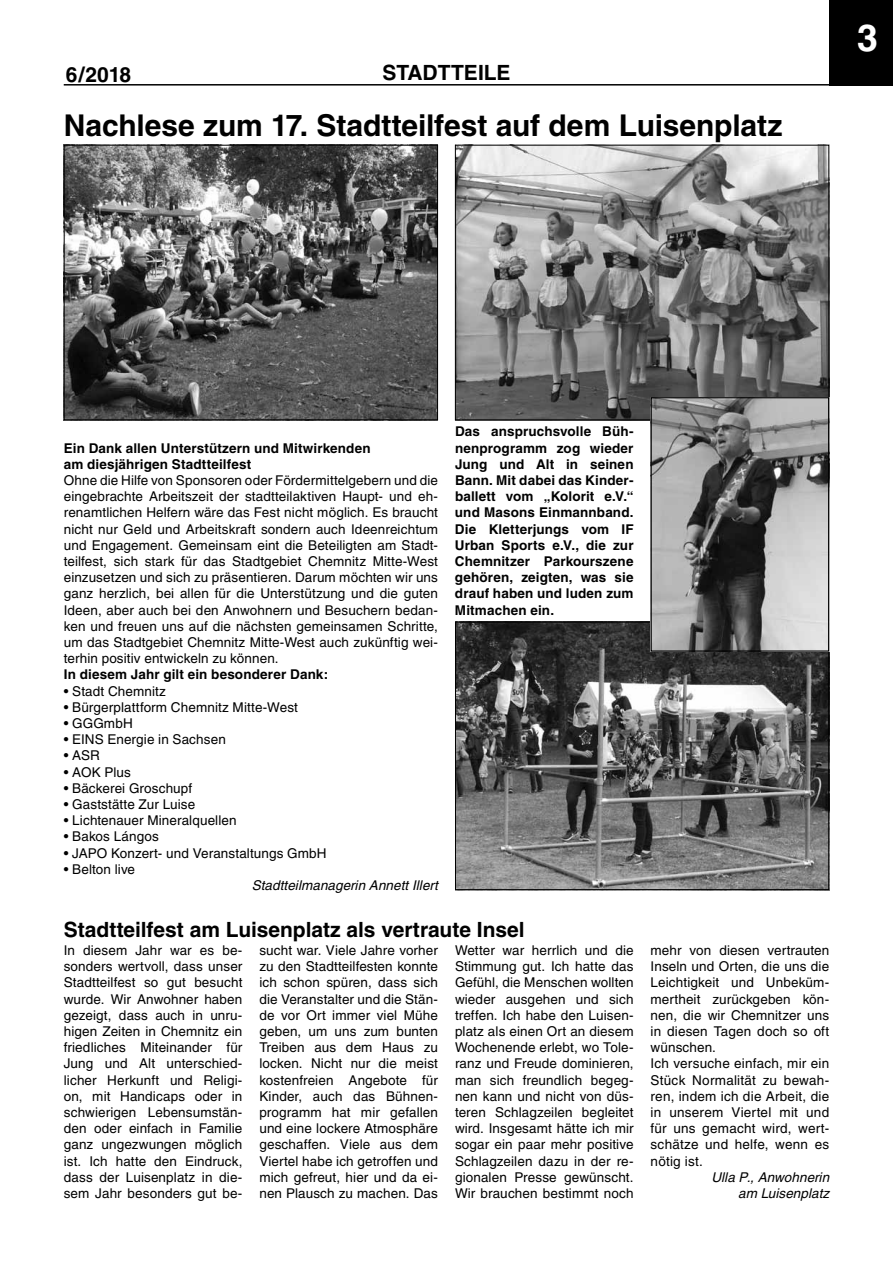
<style>
.page{position:relative;width:893px;height:1263px;background:#fff}
.page>*{position:absolute;margin:0;border:0;box-sizing:border-box;transform-origin:0 0}
.t1{font:700 37.5px "Helvetica";color:#fff}
.t2{font:700 30px "Helvetica";letter-spacing:-.005em;color:#000}
.t3{font:700 21px "Helvetica";color:#000}
.t4{font:13.5px/16.2px "Helvetica";letter-spacing:.01em;color:#000;text-align:justify}
.t5{font:700 13.5px/16.2px "Helvetica";letter-spacing:.01em;color:#000}
.t6{font:italic 13.5px/16.2px "Helvetica";letter-spacing:.005em;color:#000;text-align:right}
</style>
<div class="page">
<div style="left:829px;top:0;width:64px;height:86px;background:#000"></div>
<hr style="left:64px;top:84px;width:765px;height:2px;background:#000">
<img style="left:457px;top:147px;width:370px;height:271px">
<div style="left:455px;top:145px;width:374px;height:275px;border:1px solid #000"></div>
<img style="left:457px;top:624px;width:370px;height:264px">
<div style="left:455px;top:622px;width:374px;height:268px;border:1px solid #000"></div>
<img style="left:66px;top:147px;width:370px;height:271px">
<div style="left:64px;top:145px;width:374px;height:275px;border:1px solid #000"></div>
<img style="left:653px;top:399px;width:174px;height:251px">
<div style="left:651px;top:397px;width:178px;height:255px;border:1px solid #000"></div>
<h3 class="t3" style="left:66px;top:62px;width:67px">6/2018</h3>
<h3 class="t3" style="left:382px;top:60px;width:14px">stadttei</h3>
<h3 class="t3" style="left:484px;top:60px;width:26px">le</h3>
<h2 class="t2" style="left:64px;top:107px;width:720px">Nachlese zum 17. Stadtteilfest auf dem Luisenplatz</h2>
<h1 class="t1" style="left:857px;top:15px;width:22px">3</h1>
<p class="t5" style="left:455px;top:423px;width:180px;text-align:justify">Das anspruchsvolle Büh&shy;nenprogramm zog wieder Jung und Alt in seinen Bann. Mit dabei das Kinder&shy;ballett vom „Kolorit e.V.“ und Masons Einmannband.<br>Die Kletterjungs vom IF Urban Sports e.V., die zur Chemnitzer Parkourszene gehören, zeigten, was sie drauf haben und luden zum Mitmachen ein.</p>
<p class="t5" style="left:64px;top:440px;width:308px">Ein Dank allen Unterstützern und Mitwirkenden am diesjährigen Stadtteilfest</p>
<p class="t4" style="left:64px;top:472px;width:376px">Ohne die Hilfe von Sponsoren oder Fördermittelgebern und die eingebrachte Arbeitszeit der stadtteilaktiven Haupt- und eh&shy;renamtlichen Helfern wäre das Fest nicht möglich. Es braucht nicht nur Geld und Arbeitskraft sondern auch Ideenreichtum und Engagement. Gemeinsam eint die Beteiligten am Stadt&shy;teilfest, sich stark für das Stadtgebiet Chemnitz Mitte-West einzusetzen und sich zu präsentieren. Darum möchten wir uns ganz herzlich, bei allen für die Unterstützung und die guten Ideen, aber auch bei den Anwohnern und Besuchern bedan&shy;ken und freuen uns auf die nächsten gemeinsamen Schritte, um das Stadtgebiet Chemnitz Mitte-West auch zukünftig wei&shy;terhin positiv entwickeln zu können.</p>
<p class="t5" style="left:64px;top:666px;width:266px">In diesem Jahr gilt ein besonderer Dank:</p>
<p class="t4" style="left:64px;top:683px;width:104px">• Stadt Chemnitz</p>
<p class="t4" style="left:64px;top:699px;width:236px">• Bürgerplattform Chemnitz Mitte-West</p>
<p class="t4" style="left:64px;top:715px;width:71px">• GGGmbH</p>
<p class="t4" style="left:64px;top:731px;width:164px">• EINS Energie in Sachsen</p>
<p class="t4" style="left:64px;top:748px;width:38px">• ASR</p>
<p class="t4" style="left:64px;top:764px;width:69px">• AOK Plus</p>
<p class="t4" style="left:64px;top:780px;width:130px">• Bäckerei Groschupf</p>
<p class="t4" style="left:64px;top:796px;width:133px">• Gaststätte Zur Luise</p>
<p class="t4" style="left:64px;top:812px;width:174px">• Lichtenauer Mineralquellen</p>
<p class="t4" style="left:64px;top:829px;width:96px">• Bakos Lángos</p>
<p class="t4" style="left:64px;top:845px;width:264px">• JAPO Konzert- und Veranstaltungs GmbH</p>
<p class="t4" style="left:64px;top:861px;width:73px">• Belton live</p>
<p class="t6" style="left:252px;top:877px;width:188px">Stadtteilmanagerin Annett Illert</p>
<h3 class="t3" style="left:64px;top:916px;width:462px">Stadtteilfest am Luisenplatz als vertraute Insel</h3>
<p class="t4" style="left:259px;top:942px;width:180px">sucht war. Viele Jahre vorher zu den Stadtteilfesten konnte ich schon spüren, dass sich die Veranstalter und die Stän&shy;de vor Ort immer viel Mühe geben, um uns zum bunten Treiben aus dem Haus zu locken. Nicht nur die meist kostenfreien Angebote für Kinder, auch das Bühnen&shy;programm hat mir gefallen und eine lockere Atmosphäre geschaffen. Viele aus dem Viertel habe ich getroffen und mich gefreut, hier und da ei&shy;nen Plausch zu machen. Das</p>
<p class="t4" style="left:455px;top:942px;width:180px">Wetter war herrlich und die Stimmung gut. Ich hatte das Gefühl, die Menschen wollten wieder ausgehen und sich treffen. Ich habe den Luisen&shy;platz als einen Ort an diesem Wochenende erlebt, wo Tole&shy;ranz und Freude dominieren, man sich freundlich begeg&shy;nen kann und nicht von düs&shy;teren Schlagzeilen begleitet wird. Insgesamt hätte ich mir sogar ein paar mehr positive Schlagzeilen dazu in der re&shy;gionalen Presse gewünscht.<br>Wir brauchen bestimmt noch</p>
<p class="t4" style="left:651px;top:942px;width:180px;text-align:left">mehr von diesen vertrauten<br>Inseln und Orten, die uns die<br>Leichtigkeit und Unbeküm&shy;mertheit zurückgeben kön&shy;nen, die wir Chemnitzer uns in diesen Tagen doch so oft wünschen.<br>Ich versuche einfach, mir ein<br>Stück Normalität zu bewah&shy;ren, indem ich die Arbeit, die in unserem Viertel mit und für uns gemacht wird, wert&shy;schätze und helfe, wenn es nötig ist.</p>
<p class="t4" style="left:64px;top:942px;width:180px">In diesem Jahr war es be&shy;sonders wertvoll, dass unser Stadtteilfest so gut besucht wurde. Wir Anwohner haben gezeigt, dass auch in unru&shy;higen Zeiten in Chemnitz ein friedliches Miteinander für Jung und Alt unterschied&shy;licher Herkunft und Religi&shy;on, mit Handicaps oder in schwierigen Lebensumstän&shy;den oder einfach in Familie ganz ungezwungen möglich ist. Ich hatte den Eindruck, dass der Luisenplatz in die&shy;sem Jahr besonders gut be-</p>
<p class="t6" style="left:711px;top:1169px;width:119px">Ulla P., Anwohnerin am Luisenplatz</p>
</div>
